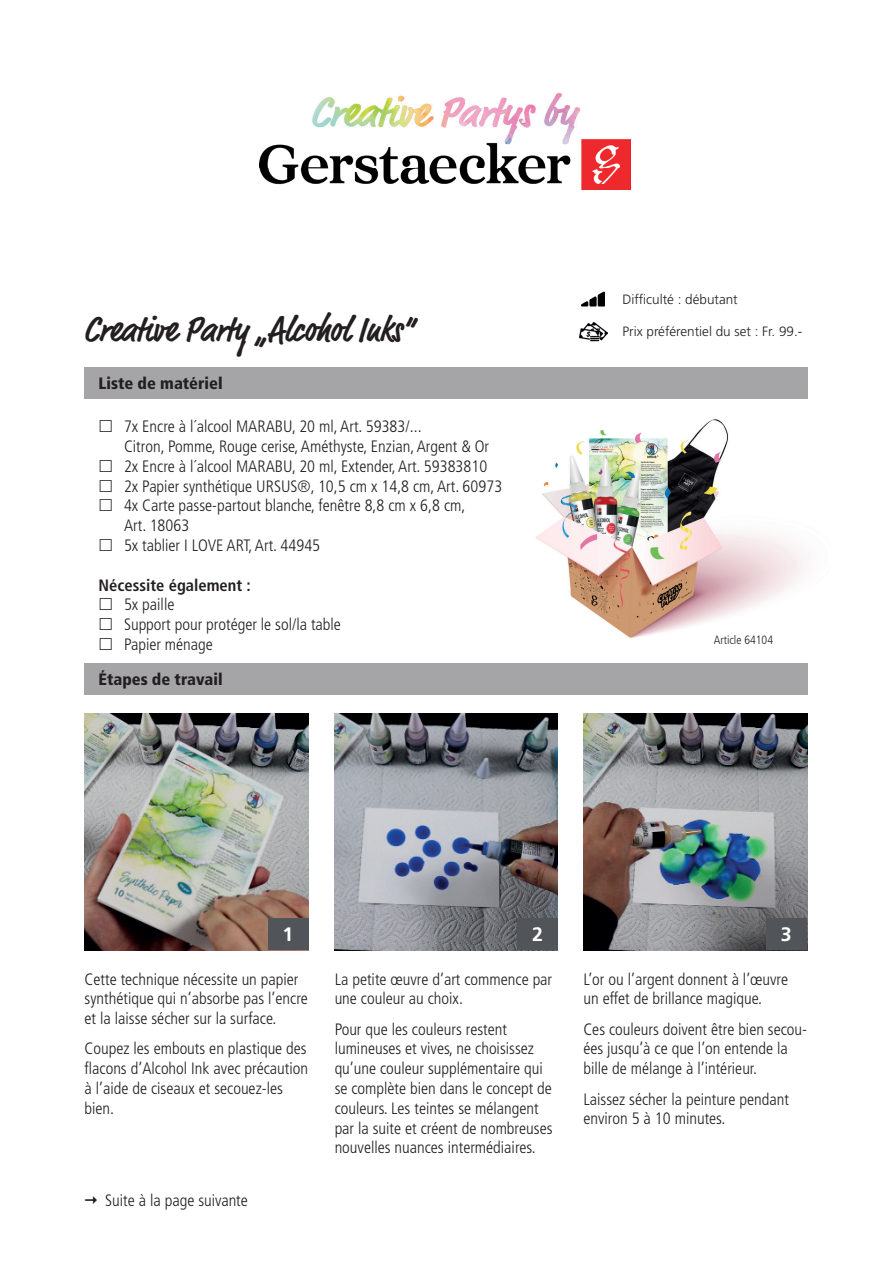
<style>
.page{position:relative;width:893px;height:1263px;background:#fff}
.page>*{position:absolute;margin:0;border:0;box-sizing:border-box;transform-origin:0 0}
.t1{font:700 36px "Market Pro";color:#231f20;scale:.92 1}
.t2{font:700 19.5px "Frutiger LT Std";color:#fff}
.t3{font:300 condensed 16.5px/19.8px "Frutiger LT Std";color:#231f20}
.t4{font:900 condensed 16.5px "Frutiger LT Std";color:#231f20}
.t5{font:700 condensed 16.5px "Frutiger LT Std";color:#231f20}
.t6{font:300 13.5px "Frutiger LT Std";color:#231f20}
.t7{font:300 condensed 12px "Frutiger LT Std";color:#231f20}
</style>
<div class="page">
<img style="left:535px;top:419px;width:269px;height:219px">
<img style="left:85px;top:713px;width:223px;height:237px">
<img style="left:334px;top:713px;width:224px;height:237px">
<img style="left:583px;top:713px;width:224px;height:237px">
<div style="left:268px;top:918px;width:40px;height:32px;background:#515458"></div>
<div style="left:766px;top:918px;width:41px;height:32px;background:#515458"></div>
<div style="left:517px;top:918px;width:41px;height:32px;background:#515458"></div>
<div style="left:84px;top:367px;width:723px;height:32px;background:#a5a4a6"></div>
<div style="left:84px;top:663px;width:723px;height:32px;background:#a5a4a6"></div>
<img style="left:580px;top:321px;width:27px;height:21px">
<img style="left:582px;top:291px;width:23px;height:16px">
<img style="left:259px;top:92px;width:372px;height:76px">
<img style="left:260px;top:140px;width:370px;height:49px">
<h1 class="t1" style="left:84px;top:304px;width:360px">Creative Party „Alcohol Inks“</h1>
<p class="t4" style="left:98px;top:373px;width:126px">Liste de matériel</p>
<p class="t3" style="left:124px;top:417px;width:380px">7x Encre à l´alcool MARABU, 20 ml, Art. 59383/...<br>Citron, Pomme, Rouge cerise, Améthyste, Enzian, Argent &amp; Or 2x Encre à l´alcool MARABU, 20 ml, Extender, Art. 59383810<br>2x Papier synthétique URSUS®, 10,5 cm x 14,8 cm, Art. 60973<br>4x Carte passe-partout blanche, fenêtre 8,8 cm x 6,8 cm,<br>Art. 18063<br>5x tablier I LOVE ART, Art. 44945</p>
<p class="t5" style="left:98px;top:575px;width:154px">Nécessite également :</p>
<p class="t3" style="left:124px;top:595px;width:218px">5x paille<br>Support pour protéger le sol/la table<br>Papier ménage</p>
<p class="t4" style="left:98px;top:669px;width:126px">Étapes de travail</p>
<p class="t6" style="left:622px;top:292px;width:117px">Difficulté : débutant</p>
<p class="t6" style="left:622px;top:324px;width:181px">Prix préférentiel du set : Fr. 99.-</p>
<p class="t7" style="left:714px;top:633px;width:61px">Article 64104</p>
<p class="t2" style="left:283px;top:923px;width:12px">1</p>
<p class="t2" style="left:532px;top:923px;width:12px">2</p>
<p class="t2" style="left:781px;top:923px;width:12px">3</p>
<p class="t3" style="left:85px;top:969px;width:225px">Cette technique nécessite un papier synthétique qui n’absorbe pas l’encre et la laisse sécher sur la surface.</p>
<p class="t3" style="left:85px;top:1039px;width:225px">Coupez les embouts en plastique des flacons d’Alcohol Ink avec précaution à l’aide de ciseaux et secouez-les bien.</p>
<p class="t3" style="left:105px;top:1191px;width:144px">Suite à la page suivante</p>
<p class="t3" style="left:335px;top:969px;width:219px">La petite œuvre d’art commence par une couleur au choix.</p>
<p class="t3" style="left:335px;top:1019px;width:219px">Pour que les couleurs restent lumineuses et vives, ne choisissez qu’une couleur supplémentaire qui se complète bien dans le concept de couleurs. Les teintes se mélangent par la suite et créent de nombreuses nouvelles nuances intermédiaires.</p>
<p class="t3" style="left:583px;top:969px;width:206px">L’or ou l’argent donnent à l’œuvre un effet de brillance magique.</p>
<p class="t3" style="left:583px;top:1019px;width:225px">Ces couleurs doivent être bien secou&shy;ées jusqu’à ce que l’on entende la bille de mélange à l’intérieur.</p>
<p class="t3" style="left:583px;top:1089px;width:207px">Laissez sécher la peinture pendant environ 5 à 10 minutes.</p>
</div>
